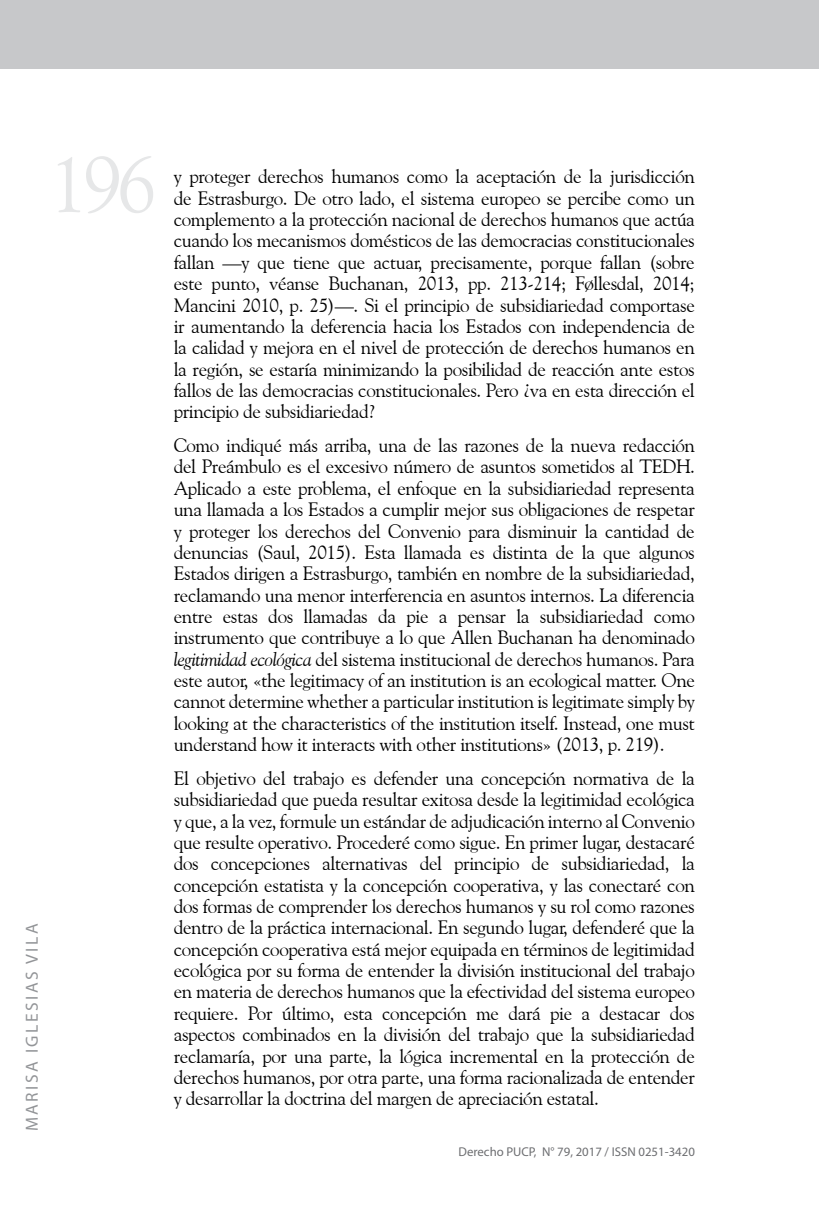
<style>
.page{position:relative;width:819px;height:1206px;background:#fff}
.page>*{position:absolute;margin:0;border:0;box-sizing:border-box;transform-origin:0 0}
.t1{font:78.75px "Goudy Old Style BT";color:#e6e7e8}
.t2{font:19.25px/21.3px "Goudy Old Style BT";letter-spacing:-.02em;color:#000;text-align:justify}
.t3{font:17.5px "Myriad Pro";letter-spacing:.14em;color:#939598}
.t4{font:12.78px "Myriad Pro";color:#6d6e71}
.s1{font-style:italic}
</style>
<div class="page">
<div style="left:0;top:0;width:819px;height:69px;background:#c7c8ca"></div>
<h1 class="t1" style="left:49px;top:136px;width:109px">196</h1>
<p class="t3" style="left:21px;top:1131px;width:209px;rotate:-90deg">MARISA IGLESIAS VILA</p>
<p class="t2" style="left:174px;top:166px;width:522px">y proteger derechos humanos como la aceptación de la jurisdicción de Estrasburgo. De otro lado, el sistema europeo se percibe como un complemento a la protección nacional de derechos humanos que actúa cuando los mecanismos domésticos de las democracias constitucionales fallan —y que tiene que actuar, precisamente, porque fallan (sobre este punto, véanse Buchanan, 2013, pp. 213-214; Føllesdal, 2014; Mancini 2010, p. 25)—. Si el principio de subsidiariedad comportase ir aumentando la deferencia hacia los Estados con independencia de la calidad y mejora en el nivel de protección de derechos humanos en la región, se estaría minimizando la posibilidad de reacción ante estos fallos de las democracias constitucionales. Pero ¿va en esta dirección el principio de subsidiariedad?</p>
<p class="t2" style="left:174px;top:434px;width:522px">Como indiqué más arriba, una de las razones de la nueva redacción del Preámbulo es el excesivo número de asuntos sometidos al TEDH.<br>Aplicado a este problema, el enfoque en la subsidiariedad representa una llamada a los Estados a cumplir mejor sus obligaciones de respetar y proteger los derechos del Convenio para disminuir la cantidad de denuncias (Saul, 2015). Esta llamada es distinta de la que algunos Estados dirigen a Estrasburgo, también en nombre de la subsidiariedad, reclamando una menor interferencia en asuntos internos. La diferencia entre estas dos llamadas da pie a pensar la subsidiariedad como instrumento que contribuye a lo que Allen Buchanan ha denominado <span class="s1">legitimidad ecológica</span> del sistema institucional de derechos humanos. Para este autor, «the legitimacy of an institution is an ecological matter. One cannot determine whether a particular institution is legitimate simply by looking at the characteristics of the institution itself. Instead, one must understand how it interacts with other institutions» (2013, p. 219).</p>
<p class="t2" style="left:174px;top:767px;width:522px">El objetivo del trabajo es defender una concepción normativa de la subsidiariedad que pueda resultar exitosa desde la legitimidad ecológica y que, a la vez, formule un estándar de adjudicación interno al Convenio que resulte operativo. Procederé como sigue. En primer lugar, destacaré dos concepciones alternativas del principio de subsidiariedad, la concepción estatista y la concepción cooperativa, y las conectaré con dos formas de comprender los derechos humanos y su rol como razones dentro de la práctica internacional. En segundo lugar, defenderé que la concepción cooperativa está mejor equipada en términos de legitimidad ecológica por su forma de entender la división institucional del trabajo en materia de derechos humanos que la efectividad del sistema europeo requiere. Por último, esta concepción me dará pie a destacar dos aspectos combinados en la división del trabajo que la subsidiariedad reclamaría, por una parte, la lógica incremental en la protección de derechos humanos, por otra parte, una forma racionalizada de entender y desarrollar la doctrina del margen de apreciación estatal.</p>
<p class="t4" style="left:458px;top:1144px;width:238px">Derecho PUCP, N° 79, 2017 / ISSN 0251-3420</p>
</div>
